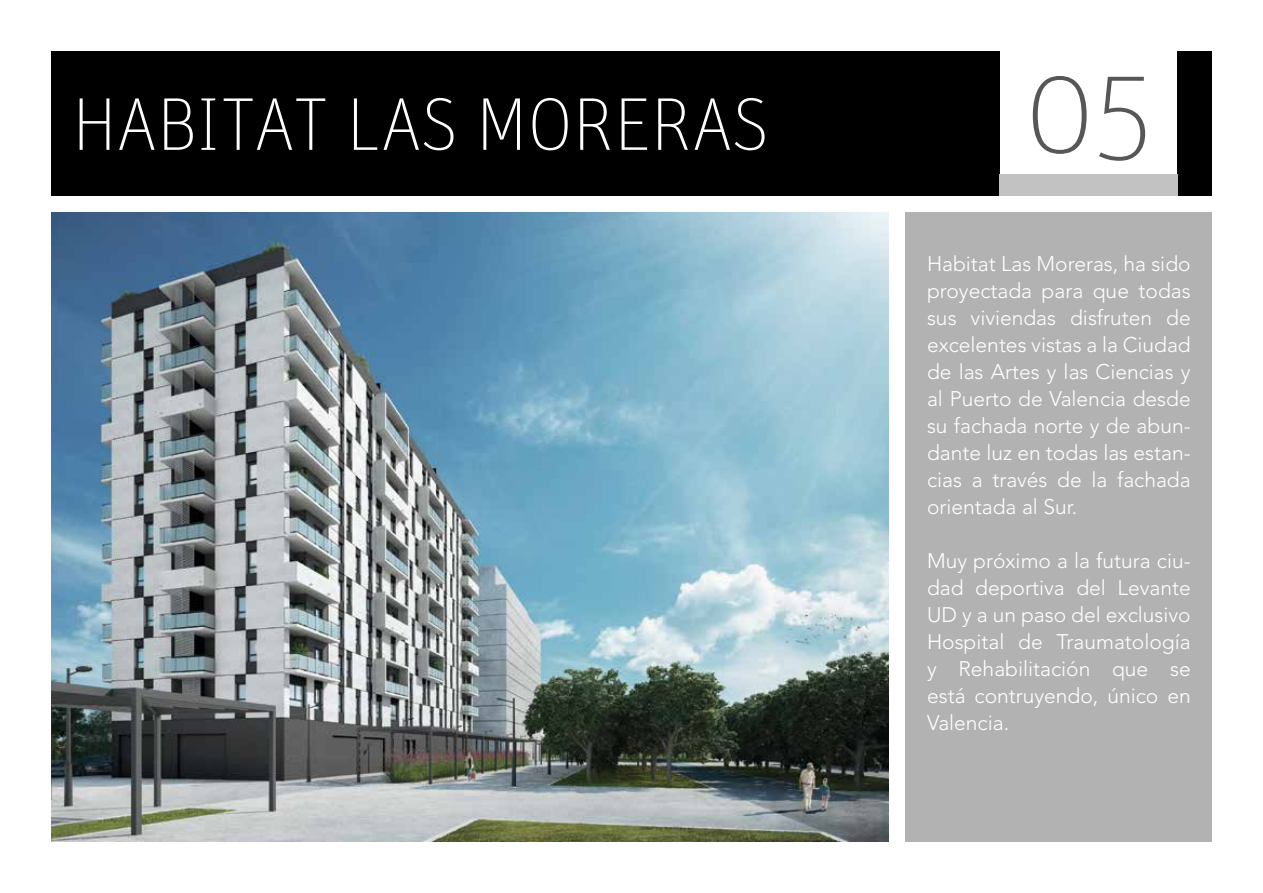
<style>
.page{position:relative;width:1263px;height:893px;background:#fff}
.page>*{position:absolute;margin:0;border:0;box-sizing:border-box;transform-origin:0 0}
.t1{font:100 120px "Unit";color:#575756}
.t2{font:100 75px "Unit";color:#fff}
.t3{font:300 21px/27px "Avenir";color:#fff;text-align:justify}
</style>
<div class="page">
<div style="left:51px;top:51px;width:948px;height:145px;background:#000"></div>
<div style="left:1178px;top:51px;width:34px;height:145px;background:#000"></div>
<div style="left:999px;top:174px;width:179px;height:22px;background:#c2c2c2"></div>
<img style="left:51px;top:213px;width:838px;height:629px">
<div style="left:906px;top:213px;width:306px;height:629px;background:#b3b2b2"></div>
<h2 class="t2" style="left:72px;top:82px;width:699px">HABITAT LAS MORERAS</h2>
<h1 class="t1" style="left:1025px;top:45px;width:129px">05</h1>
<p class="t3" style="left:927px;top:250px;width:265px">Habitat Las Moreras, ha sido proyectada para que todas sus viviendas disfruten de excelentes vistas a la Ciudad de las Artes y las Ciencias y al Puerto de Valencia desde su fachada norte y de abun&shy;dante luz en todas las estan&shy;cias a través de la fachada orientada al Sur.</p>
<p class="t3" style="left:927px;top:547px;width:265px">Muy próximo a la futura ciu&shy;dad deportiva del Levante UD y a un paso del exclusivo Hospital de Traumatología y Rehabilitación que se está contruyendo, único en Valencia.</p>
</div>
